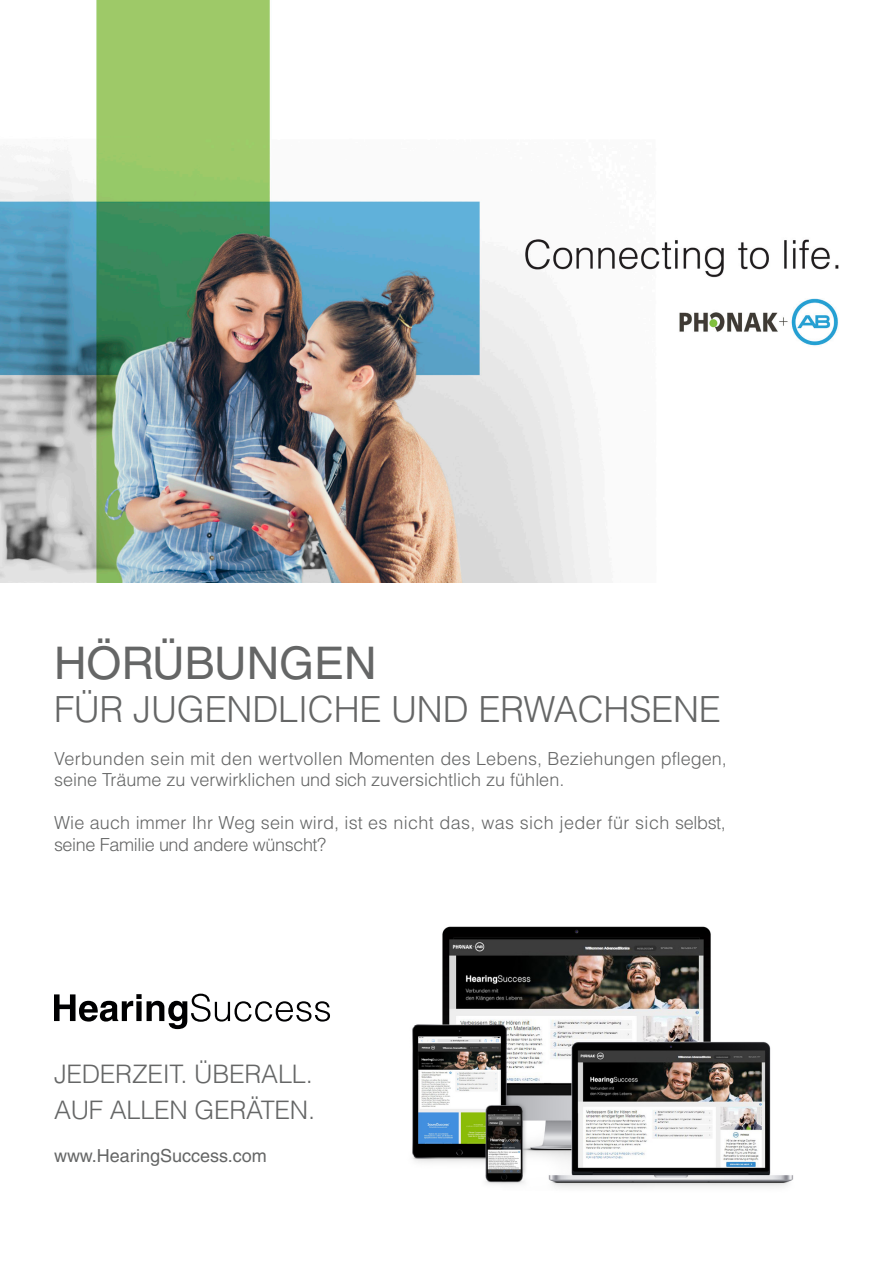
<style>
.page{position:relative;width:893px;height:1263px;background:#fff}
.page>*{position:absolute;margin:0;border:0;box-sizing:border-box;transform-origin:0 0}
.t1{font:45px "Helvetica LT Pro";color:#656666}
.t2{font:300 36px "Helvetica LT Pro";letter-spacing:-.005em;color:#656666}
.t3{font:300 25.5px "Helvetica LT Pro";letter-spacing:-.01em;color:#656666}
.t4{font:300 18px "Helvetica LT Pro";letter-spacing:.01em;color:#656666}
.t5{font:300 18px "Helvetica LT Pro";letter-spacing:-.02em;color:#656666}
.t6{font:18px "Helvetica LT Pro";color:#656666}
</style>
<div class="page">
<img style="left:0;top:0;width:839px;height:582px">
<img style="left:412px;top:926px;width:382px;height:262px">
<svg style="left:54px;top:994px;width:276px;height:35px"></svg>
<p class="t1" style="left:54px;top:637px;width:324px">HÖRÜBUNGEN</p>
<p class="t2" style="left:54px;top:687px;width:668px">FÜR JUGENDLICHE UND ERWACHSENE</p>
<p class="t4" style="left:54px;top:747px;width:674px">Verbunden sein mit den wertvollen Momenten des Lebens, Beziehungen pflegen,</p>
<p class="t4" style="left:54px;top:768px;width:512px">seine Träume zu verwirklichen und sich zuversichtlich zu fühlen.</p>
<p class="t4" style="left:54px;top:812px;width:673px">Wie auch immer Ihr Weg sein wird, ist es nicht das, was sich jeder für sich selbst,</p>
<p class="t5" style="left:54px;top:833px;width:274px">seine Familie und andere wünscht?</p>
<p class="t3" style="left:54px;top:1058px;width:260px">JEDERZEIT. ÜBERALL.</p>
<p class="t3" style="left:54px;top:1094px;width:263px">AUF ALLEN GERÄTEN.</p>
<p class="t6" style="left:54px;top:1145px;width:214px">www.HearingSuccess.com</p>
</div>
